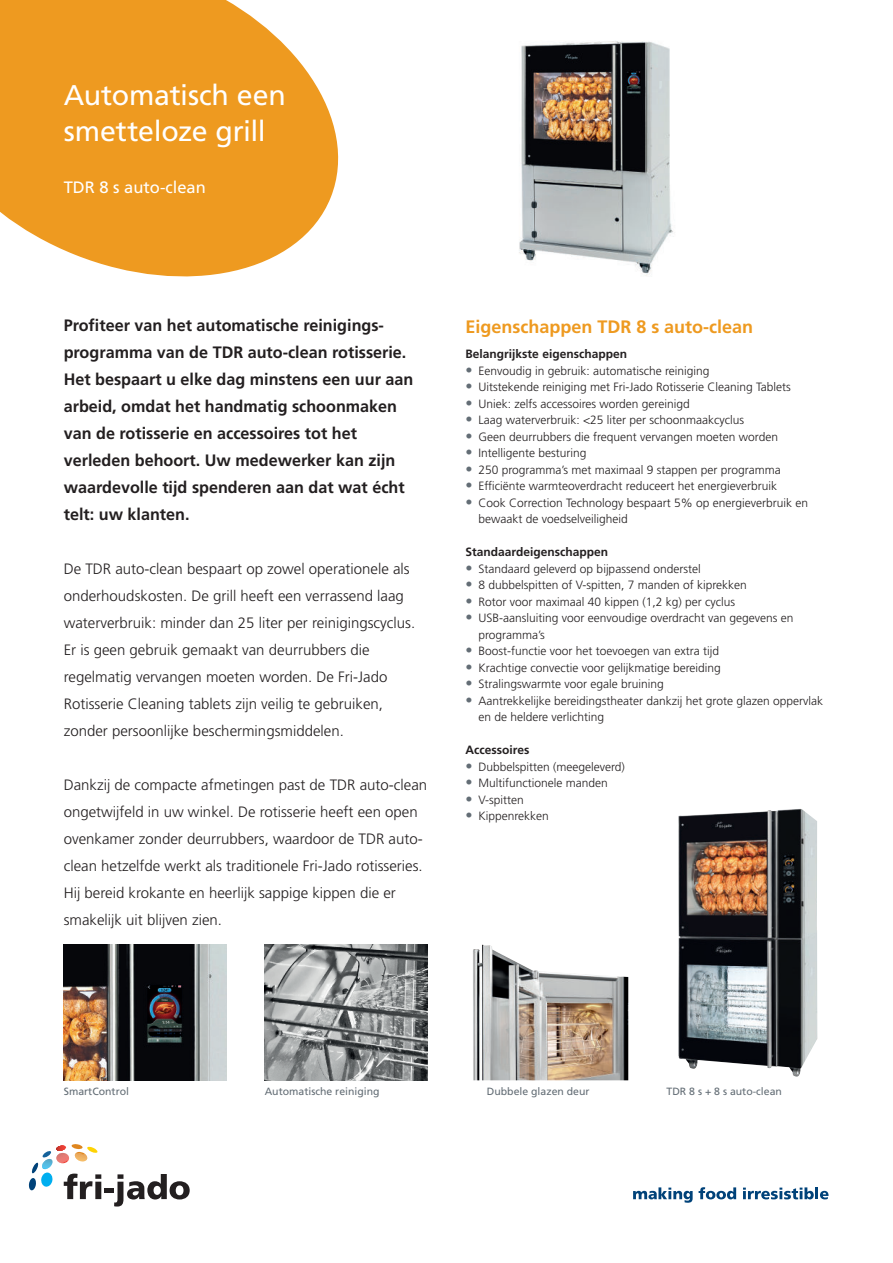
<style>
.page{position:relative;width:893px;height:1263px;background:#fff}
.page>*{position:absolute;margin:0;border:0;box-sizing:border-box;transform-origin:0 0}
.t1{font:28.5px/36px "Frutiger LT Std";letter-spacing:-.01em;color:#fff}
.t2{font:700 18px "Frutiger LT Std";color:#ee9a20}
.t3{font:700 16.5px/27px "Frutiger LT Std";color:#231f20}
.t4{font:16.5px "Frutiger LT Std";color:#fff}
.t5{font:300 15px/27px "Frutiger LT Std";color:#231f20}
.t6{font:300 12px/16.5px "Frutiger LT Std";color:#231f20}
.t7{font:700 12px "Frutiger LT Std";color:#231f20}
.t8{font:10.5px "Frutiger LT Std";color:#636d75}
.s1{font-weight:400;font-size:14.25px;color:#636d75}
</style>
<div class="page">
<svg style="left:0;top:0;width:338px;height:276px;background:#f0a73e"></svg>
<svg style="left:29px;top:1144px;width:161px;height:62px"></svg>
<svg style="left:633px;top:1187px;width:60px;height:16px"></svg>
<svg style="left:699px;top:1187px;width:37px;height:12px"></svg>
<svg style="left:743px;top:1187px;width:85px;height:12px"></svg>
<img style="left:473px;top:945px;width:155px;height:135px">
<img style="left:678px;top:809px;width:139px;height:268px">
<img style="left:265px;top:944px;width:162px;height:136px">
<img style="left:64px;top:944px;width:162px;height:136px">
<img style="left:519px;top:41px;width:154px;height:235px">
<h1 class="t1" style="left:64px;top:79px;width:224px">Automatisch een smetteloze grill</h1>
<h3 class="t4" style="left:64px;top:181px;width:144px">TDR 8 s auto-clean</h3>
<p class="t3" style="left:64px;top:313px;width:351px">Profiteer van het automatische reinigings&shy;programma van de TDR auto-clean rotisserie.<br>Het bespaart u elke dag minstens een uur aan arbeid, omdat het handmatig schoonmaken van de rotisserie en accessoires tot het verleden behoort. Uw medewerker kan zijn waardevolle tijd spenderen aan dat wat écht telt: uw klanten.</p>
<p class="t5" style="left:64px;top:557px;width:353px">De TDR auto-clean bespaart op zowel operationele als onderhoudskosten. De grill heeft een verrassend laag waterverbruik: minder dan 25 liter per reinigingscyclus.<br>Er is geen gebruik gemaakt van deurrubbers die regelmatig vervangen moeten worden. De Fri-Jado Rotisserie Cleaning tablets zijn veilig te gebruiken, zonder persoonlijke beschermingsmiddelen.</p>
<p class="t5" style="left:64px;top:773px;width:365px">Dankzij de compacte afmetingen past de TDR auto-clean ongetwijfeld in uw winkel. De rotisserie heeft een open ovenkamer zonder deurrubbers, waardoor de TDR auto&shy;clean hetzelfde werkt als traditionele Fri-Jado rotisseries.<br>Hij bereid krokante en heerlijk sappige kippen die er smakelijk uit blijven zien.</p>
<h2 class="t2" style="left:466px;top:319px;width:289px">Eigenschappen TDR 8 s auto-clean</h2>
<p class="t7" style="left:466px;top:349px;width:163px">Belangrijkste eigenschappen</p>
<p class="t6" style="left:466px;top:363px;width:245px"><span class="s1">•</span> Eenvoudig in gebruik: automatische reiniging</p>
<p class="t6" style="left:466px;top:380px;width:327px"><span class="s1">•</span> Uitstekende reiniging met Fri-Jado Rotisserie Cleaning Tablets</p>
<p class="t6" style="left:466px;top:396px;width:226px"><span class="s1">•</span> Uniek: zelfs accessoires worden gereinigd</p>
<p class="t6" style="left:466px;top:413px;width:280px"><span class="s1">•</span> Laag waterverbruik: &lt;25 liter per schoonmaakcyclus</p>
<p class="t6" style="left:466px;top:429px;width:314px"><span class="s1">•</span> Geen deurrubbers die frequent vervangen moeten worden</p>
<p class="t6" style="left:466px;top:446px;width:122px"><span class="s1">•</span> Intelligente besturing</p>
<p class="t6" style="left:466px;top:462px;width:317px"><span class="s1">•</span> 250 programma’s met maximaal 9 stappen per programma</p>
<p class="t6" style="left:466px;top:479px;width:313px"><span class="s1">•</span> Efficiënte warmteoverdracht reduceert het energieverbruik</p>
<p class="t6" style="left:478px;top:495px;width:331px;text-indent:-13px"><span class="s1">•</span> Cook Correction Technology bespaart 5% op energieverbruik en bewaakt de voedselveiligheid</p>
<p class="t7" style="left:466px;top:547px;width:144px">Standaardeigenschappen</p>
<p class="t6" style="left:466px;top:561px;width:237px"><span class="s1">•</span> Standaard geleverd op bijpassend onderstel</p>
<p class="t6" style="left:466px;top:578px;width:283px"><span class="s1">•</span> 8 dubbelspitten of V-spitten, 7 manden of kiprekken</p>
<p class="t6" style="left:466px;top:594px;width:271px"><span class="s1">•</span> Rotor voor maximaal 40 kippen (1,2 kg) per cyclus</p>
<p class="t6" style="left:478px;top:611px;width:317px;text-indent:-13px"><span class="s1">•</span> USB-aansluiting voor eenvoudige overdracht van gegevens en programma’s</p>
<p class="t6" style="left:466px;top:644px;width:255px"><span class="s1">•</span> Boost-functie voor het toevoegen van extra tijd</p>
<p class="t6" style="left:466px;top:660px;width:257px"><span class="s1">•</span> Krachtige convectie voor gelijkmatige bereiding</p>
<p class="t6" style="left:466px;top:677px;width:200px"><span class="s1">•</span> Stralingswarmte voor egale bruining</p>
<p class="t6" style="left:478px;top:693px;width:346px;text-indent:-13px"><span class="s1">•</span> Aantrekkelijke bereidingstheater dankzij het grote glazen oppervlak en de heldere verlichting</p>
<p class="t7" style="left:466px;top:745px;width:65px">Accessoires</p>
<p class="t6" style="left:466px;top:759px;width:161px"><span class="s1">•</span> Dubbelspitten (meegeleverd)</p>
<p class="t6" style="left:466px;top:776px;width:144px"><span class="s1">•</span> Multifunctionele manden</p>
<p class="t6" style="left:466px;top:792px;width:60px"><span class="s1">•</span> V-spitten</p>
<p class="t6" style="left:466px;top:809px;width:85px"><span class="s1">•</span> Kippenrekken</p>
<p class="t8" style="left:64px;top:1087px;width:67px">SmartControl</p>
<p class="t8" style="left:667px;top:1087px;width:117px">TDR 8 s + 8 s auto-clean</p>
<p class="t8" style="left:265px;top:1087px;width:116px">Automatische reiniging</p>
<p class="t8" style="left:487px;top:1087px;width:104px">Dubbele glazen deur</p>
</div>
